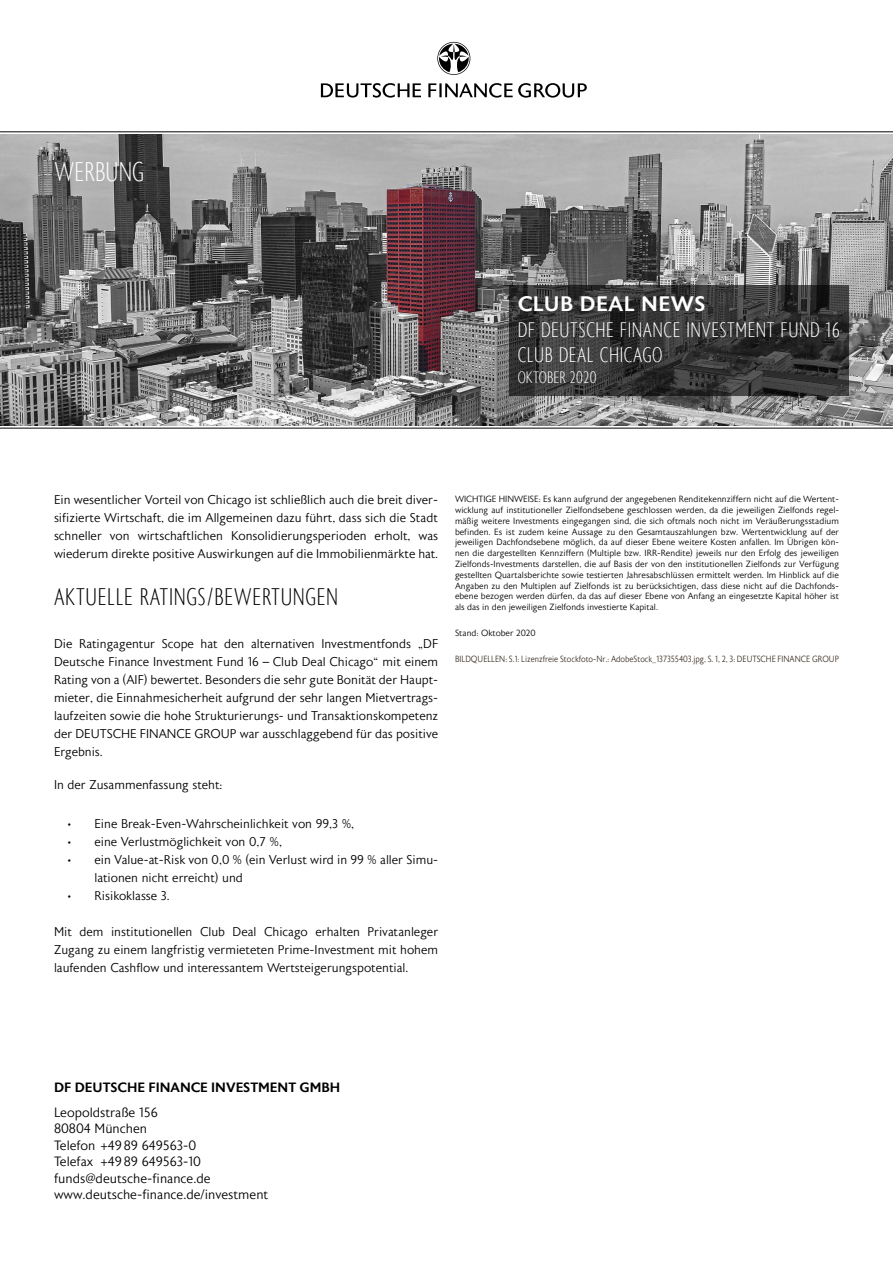
<style>
.page{position:relative;width:893px;height:1263px;background:#fff}
.page>*{position:absolute;margin:0;border:0;box-sizing:border-box;transform-origin:0 0}
.t1{font:300 expanded 27px "Astoria Sans";letter-spacing:.005em;color:#fff}
.t2{font:300 expanded 24px "Astoria Sans";letter-spacing:.025em;color:#000}
.t3{font:300 expanded 21px/25.2px "Astoria Sans";letter-spacing:.025em;color:#fff}
.t4{font:500 21px "Astoria Sans";letter-spacing:.025em;color:#fff}
.t5{font:300 expanded 16.5px "Astoria Sans";letter-spacing:.005em;color:#fff}
.t6{font:300 13.5px/16.5px "Astoria Sans";color:#000}
.t7{font:500 13.5px "Astoria Sans";color:#000}
.t8{font:300 12.75px/18px "Astoria Sans";color:#000;text-align:justify}
.t9{font:300 9px/10.8px "Astoria Sans";color:#000;text-align:justify}
.t10{font:300 9px "Astoria Sans";color:#3b2f24;scale:.9 1}
</style>
<div class="page">
<svg style="left:437px;top:42px;width:33px;height:33px"></svg>
<svg style="left:321px;top:83px;width:100px;height:15px"></svg>
<svg style="left:428px;top:83px;width:8px;height:14px"></svg>
<hr style="left:439px;top:83px;width:3px;height:14px;background:#000">
<svg style="left:445px;top:83px;width:142px;height:15px"></svg>
<img style="left:0;top:135px;width:893px;height:290px">
<hr style="left:0;top:132px;width:893px;height:1px;background:#000">
<hr style="left:0;top:428px;width:893px;height:1px;background:#000">
<svg style="left:509px;top:285px;width:339px;height:110px;background:#353535"></svg>
<h1 class="t1" style="left:54px;top:158px;width:92px">WERBUNG</h1>
<h3 class="t4" style="left:518px;top:293px;width:189px">CLUB DEAL NEWS</h3>
<h3 class="t3" style="left:518px;top:318px;width:324px">DF DEUTSCHE FINANCE INVESTMENT FUND 16<br>CLUB DEAL CHICAGO</h3>
<p class="t5" style="left:518px;top:369px;width:81px">OKTOBER 2020</p>
<p class="t8" style="left:54px;top:491px;width:386px">Ein wesentlicher Vorteil von Chicago ist schließlich auch die breit diver&shy;sifizierte Wirtschaft, die im Allgemeinen dazu führt, dass sich die Stadt schneller von wirtschaftlichen Konsolidierungsperioden erholt, was wiederum direkte positive Auswirkungen auf die Immobilienmärkte hat.</p>
<h2 class="t2" style="left:54px;top:584px;width:286px">AKTUELLE RATINGS/BEWERTUNGEN</h2>
<p class="t8" style="left:54px;top:635px;width:386px">Die Ratingagentur Scope hat den alternativen Investmentfonds „DF Deutsche Finance Investment Fund 16 – Club Deal Chicago“ mit einem Rating von a (AIF) bewertet. Besonders die sehr gute Bonität der Haupt&shy;mieter, die Einnahmesicherheit aufgrund der sehr langen Mietvertrags&shy;laufzeiten sowie die hohe Strukturierungs- und Transaktionskompetenz der DEUTSCHE FINANCE GROUP war ausschlaggebend für das positive Ergebnis.</p>
<p class="t8" style="left:54px;top:776px;width:170px">In der Zusammenfassung steht:</p>
<p class="t8" style="left:68px;top:815px;width:288px">• Eine Break-Even-Wahrscheinlichkeit von 99,3 %,</p>
<p class="t8" style="left:68px;top:833px;width:216px">• eine Verlustmöglichkeit von 0,7 %,</p>
<p class="t8" style="left:95px;top:851px;width:345px;text-indent:-27px">• ein Value-at-Risk von 0,0 % (ein Verlust wird in 99 % aller Simu&shy;lationen nicht erreicht) und</p>
<p class="t8" style="left:68px;top:887px;width:104px">• Risikoklasse 3.</p>
<p class="t8" style="left:54px;top:923px;width:386px">Mit dem institutionellen Club Deal Chicago erhalten Privatanleger Zugang zu einem langfristig vermieteten Prime-Investment mit hohem laufenden Cashflow und interessantem Wertsteigerungspotential.</p>
<p class="t9" style="left:455px;top:494px;width:385px">WICHTIGE HINWEISE: Es kann aufgrund der angegebenen Renditekennziffern nicht auf die Wertent&shy;wicklung auf institutioneller Zielfondsebene geschlossen werden, da die jeweiligen Zielfonds regel&shy;mäßig weitere Investments eingegangen sind, die sich oftmals noch nicht im Veräußerungsstadium befinden. Es ist zudem keine Aussage zu den Gesamtauszahlungen bzw. Wertentwicklung auf der jeweiligen Dachfondsebene möglich, da auf dieser Ebene weitere Kosten anfallen. Im Übrigen kön&shy;nen die dargestellten Kennziffern (Multiple bzw. IRR-Rendite) jeweils nur den Erfolg des jeweiligen Zielfonds-Investments darstellen, die auf Basis der von den institutionellen Zielfonds zur Verfügung gestellten Quartalsberichte sowie testierten Jahresabschlüssen ermittelt werden. Im Hinblick auf die Angaben zu den Multiplen auf Zielfonds ist zu berücksichtigen, dass diese nicht auf die Dachfonds&shy;ebene bezogen werden dürfen, da das auf dieser Ebene von Anfang an eingesetzte Kapital höher ist als das in den jeweiligen Zielfonds investierte Kapital.</p>
<p class="t9" style="left:455px;top:628px;width:82px">Stand: Oktober 2020</p>
<p class="t10" style="left:455px;top:654px;width:428px">BILDQUELLEN: S.1: Lizenzfreie Stockfoto-Nr.: AdobeStock_137355403.jpg, S. 1, 2, 3: DEUTSCHE FINANCE GROUP</p>
<p class="t7" style="left:54px;top:1079px;width:288px">DF DEUTSCHE FINANCE INVESTMENT GMBH</p>
<p class="t6" style="left:54px;top:1104px;width:216px">Leopoldstraße 156<br>80804 München<br>Telefon +4989 649563-0<br>Telefax +4989 649563-10 funds@deutsche-finance.de www.deutsche-finance.de/investment</p>
</div>
